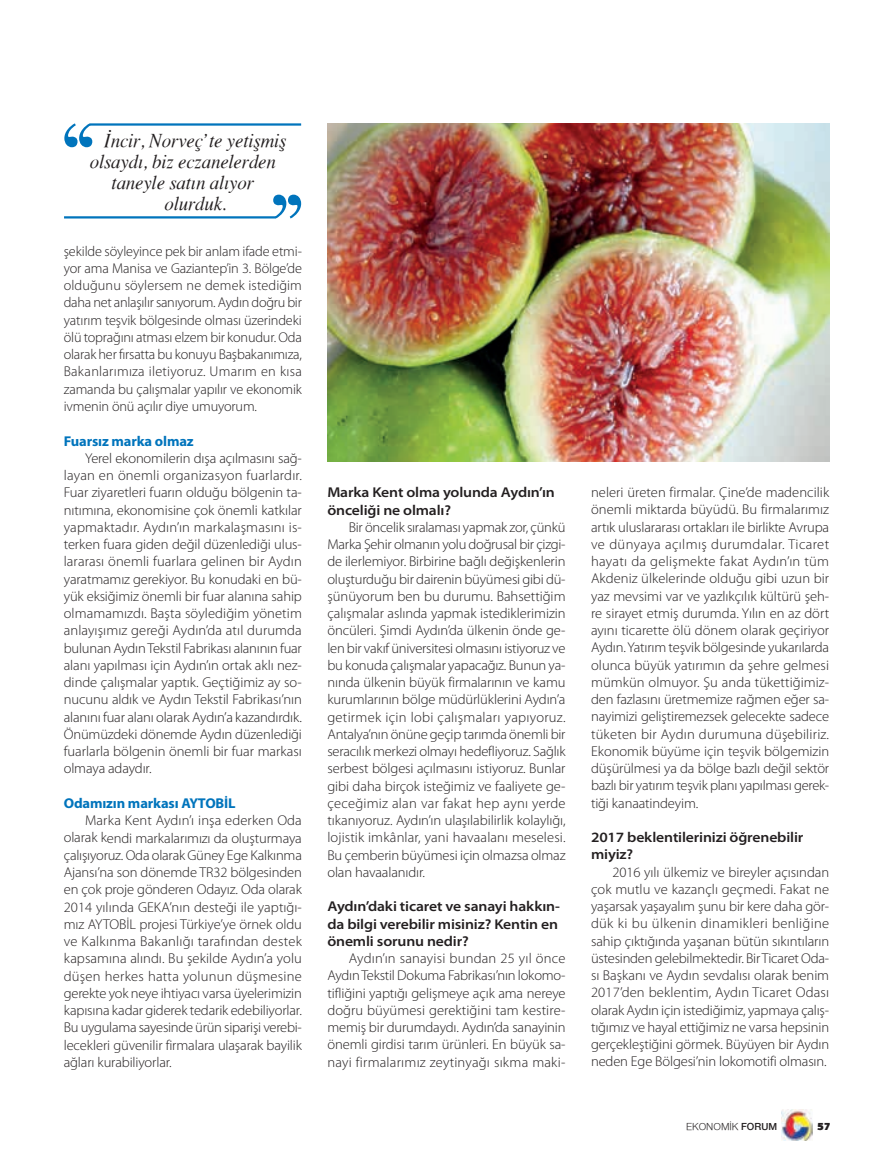
<style>
.page{position:relative;width:893px;height:1170px;background:#fff}
.page>*{position:absolute;margin:0;border:0;box-sizing:border-box;transform-origin:0 0}
.t1{font:19.5px "Times G Italic";letter-spacing:-.01em;color:#231f20}
.t2{font:300 14.25px/17.2px "Myriad Pro";letter-spacing:-.01em;color:#231f20;text-align:justify}
.t3{font:600 semi-expanded 14.25px/17.2px "Myriad Pro";letter-spacing:-.01em;color:#231f20}
.t4{font:700 14.25px "Myriad Pro";letter-spacing:-.01em;color:#0074bc}
.t5{font:10.5px "Nimbus Sans Novus";color:#231f20}
.t6{font:900 10.5px "PF Agora Sans Pro";color:#231f20}
.s1{font-weight:600}
</style>
<div class="page">
<img style="left:781px;top:1109px;width:31px;height:31px">
<svg style="left:64px;top:123px;width:28px;height:24px"></svg>
<hr style="left:90px;top:123px;width:211px;height:3px;background:#0074bc">
<svg style="left:273px;top:195px;width:28px;height:23px"></svg>
<hr style="left:64px;top:216px;width:212px;height:2px;background:#0074bc">
<img style="left:327px;top:123px;width:502px;height:338px">
<h1 class="t1" style="left:105px;top:128px;width:183px">İncir, Norveç’te yetişmiş</h1>
<h1 class="t1" style="left:90px;top:149px;width:188px">olsaydı, biz eczanelerden</h1>
<h1 class="t1" style="left:112px;top:170px;width:144px">taneyle satın alıyor</h1>
<h1 class="t1" style="left:164px;top:191px;width:64px">olurduk.</h1>
<p class="t2" style="left:64px;top:243px;width:240px">şekilde söyleyince pek bir anlam ifade etmi&shy;yor ama Manisa ve Gaziantep’in 3. Bölge’de olduğunu söylersem ne demek istediğim daha net anlaşılır sanıyorum. Aydın doğru bir yatırım teşvik bölgesinde olması üzerindeki ölü toprağını atması elzem bir konudur. Oda olarak her fırsatta bu konuyu Başbakanımıza, Bakanlarımıza iletiyoruz. Umarım en kısa zamanda bu çalışmalar yapılır ve ekonomik ivmenin önü açılır diye umuyorum.</p>
<p class="t4" style="left:64px;top:435px;width:131px">Fuarsız marka olmaz</p>
<p class="t2" style="left:64px;top:450px;width:240px;text-indent:21px">Yerel ekonomilerin dışa açılmasını sağ&shy;layan en önemli organizasyon fuarlardır.<br>Fuar ziyaretleri fuarın olduğu bölgenin ta&shy;nıtımına, ekonomisine çok önemli katkılar yapmaktadır. Aydın’ın markalaşmasını is&shy;terken fuara giden değil düzenlediği ulus&shy;lararası önemli fuarlara gelinen bir Aydın yaratmamız gerekiyor. Bu konudaki en bü&shy;yük eksiğimiz önemli bir fuar alanına sahip olmamamızdı. Başta söylediğim yönetim anlayışımız gereği Aydın’da atıl durumda bulunan Aydın Tekstil Fabrikası alanının fuar alanı yapılması için Aydın’ın ortak aklı nez&shy;dinde çalışmalar yaptık. Geçtiğimiz ay so&shy;nucunu aldık ve Aydın Tekstil Fabrikası’nın alanını fuar alanı olarak Aydın’a kazandırdık.<br>Önümüzdeki dönemde Aydın düzenlediği fuarlarla bölgenin önemli bir fuar markası olmaya adaydır.</p>
<p class="t4" style="left:64px;top:797px;width:173px">Odamızın markası AYTOBİL</p>
<p class="t2" style="left:64px;top:812px;width:240px;text-indent:21px">Marka Kent Aydın’ı inşa ederken Oda olarak kendi markalarımızı da oluşturmaya çalışıyoruz. Oda olarak Güney Ege Kalkınma Ajansı’na son dönemde TR32 bölgesinden en çok proje gönderen Odayız. Oda olarak 2014 yılında GEKA’nın desteği ile yaptığı&shy;mız AYTOBİL projesi Türkiye’ye örnek oldu ve Kalkınma Bakanlığı tarafından destek kapsamına alındı. Bu şekilde Aydın’a yolu düşen herkes hatta yolunun düşmesine gerekte yok neye ihtiyacı varsa üyelerimizin kapısına kadar giderek tedarik edebiliyorlar.<br>Bu uygulama sayesinde ürün siparişi verebi&shy;lecekleri güvenilir firmalara ulaşarak bayilik ağları kurabiliyorlar.</p>
<p class="t3" style="left:327px;top:485px;width:229px">Marka Kent olma yolunda Aydın’ın önceliği ne olmalı?</p>
<p class="t2" style="left:327px;top:519px;width:240px;text-indent:21px">Bir öncelik sıralaması yapmak zor, çünkü Marka Şehir olmanın yolu doğrusal bir çizgi&shy;de ilerlemiyor. Birbirine bağlı değişkenlerin oluşturduğu bir dairenin büyümesi gibi dü&shy;şünüyorum ben bu durumu. Bahsettiğim çalışmalar aslında yapmak istediklerimizin öncüleri. Şimdi Aydın’da ülkenin önde ge&shy;len bir vakıf üniversitesi olmasını istiyoruz ve bu konuda çalışmalar yapacağız. Bunun ya&shy;nında ülkenin büyük firmalarının ve kamu kurumlarının bölge müdürlüklerini Aydın’a getirmek için lobi çalışmaları yapıyoruz.<br>Antalya’nın önüne geçip tarımda önemli bir seracılık merkezi olmayı hedefliyoruz. Sağlık serbest bölgesi açılmasını istiyoruz. Bunlar gibi daha birçok isteğimiz ve faaliyete ge&shy;çeceğimiz alan var fakat hep aynı yerde tıkanıyoruz. Aydın’ın ulaşılabilirlik kolaylığı, lojistik imkânlar, yani havaalanı meselesi.<br>Bu çemberin büyümesi için olmazsa olmaz olan havaalanıdır.</p>
<p class="t3" style="left:327px;top:899px;width:234px">Aydın’daki ticaret ve sanayi hakkın&shy;da bilgi verebilir misiniz? Kentin en önemli sorunu nedir?</p>
<p class="t2" style="left:327px;top:950px;width:240px;text-indent:21px">Aydın’ın sanayisi bundan 25 yıl önce Aydın Tekstil Dokuma Fabrikası’nın lokomo&shy;tifliğini yaptığı gelişmeye açık ama nereye doğru büyümesi gerektiğini tam kestire&shy;memiş bir durumdaydı. Aydın’da sanayinin önemli girdisi tarım ürünleri. En büyük sa&shy;nayi firmalarımız zeytinyağı sıkma maki-</p>
<p class="t2" style="left:591px;top:484px;width:240px">neleri üreten firmalar. Çine’de madencilik önemli miktarda büyüdü. Bu firmalarımız artık uluslararası ortakları ile birlikte Avrupa ve dünyaya açılmış durumdalar. Ticaret hayatı da gelişmekte fakat Aydın’ın tüm Akdeniz ülkelerinde olduğu gibi uzun bir yaz mevsimi var ve yazlıkçılık kültürü şeh&shy;re sirayet etmiş durumda. Yılın en az dört ayını ticarette ölü dönem olarak geçiriyor Aydın. Yatırım teşvik bölgesinde yukarılarda olunca büyük yatırımın da şehre gelmesi mümkün olmuyor. Şu anda tükettiğimiz&shy;den fazlasını üretmemize rağmen eğer sa&shy;nayimizi geliştiremezsek gelecekte sadece tüketen bir Aydın durumuna düşebiliriz.<br>Ekonomik büyüme için teşvik bölgemizin düşürülmesi ya da bölge bazlı değil sektör bazlı bir yatırım teşvik planı yapılması gerek&shy;tiği kanaatindeyim.</p>
<p class="t3" style="left:591px;top:829px;width:214px">2017 beklentilerinizi öğrenebilir miyiz?</p>
<p class="t2" style="left:591px;top:864px;width:240px;text-indent:21px">2016 yılı ülkemiz ve bireyler açısından çok mutlu ve kazançlı geçmedi. Fakat ne yaşarsak yaşayalım şunu bir kere daha gör&shy;dük ki bu ülkenin dinamikleri benliğine sahip çıktığında yaşanan bütün sıkıntıların üstesinden gelebilmektedir. Bir Ticaret Oda&shy;sı Başkanı ve Aydın sevdalısı olarak benim 2017’den beklentim, Aydın Ticaret Odası olarak Aydın için istediğimiz, yapmaya çalış&shy;tığımız ve hayal ettiğimiz ne varsa hepsinin gerçekleştiğini görmek. Büyüyen bir Aydın neden Ege Bölgesi’nin lokomotifi olmasın.</p>
<p class="t5" style="left:686px;top:1120px;width:93px">EKONOMİK <span class="s1">FORUM</span></p>
<p class="t6" style="left:817px;top:1122px;width:15px">57</p>
</div>
